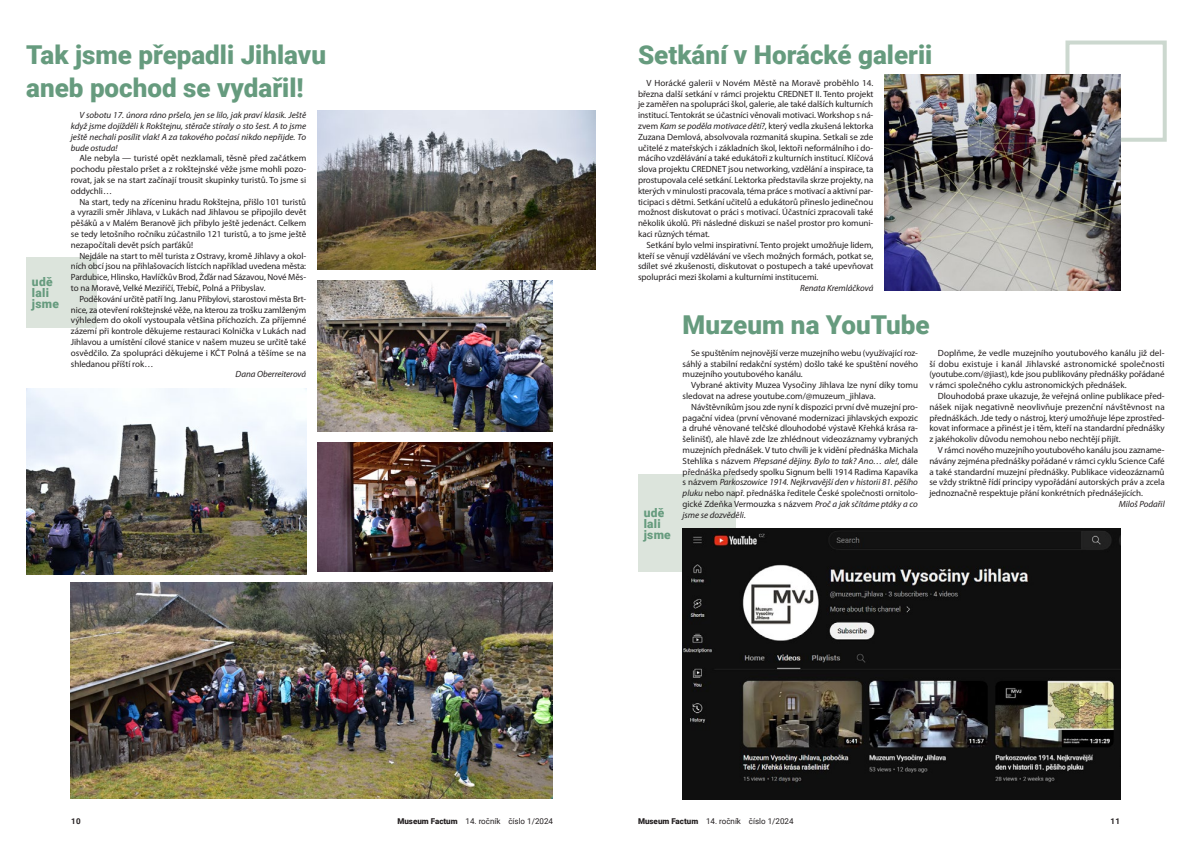
<style>
.page{position:relative;width:1191px;height:842px;background:#fff}
.page>*{position:absolute;margin:0;border:0;box-sizing:border-box;transform-origin:0 0}
.t1{font:900 26px "Roboto";color:#669b7e}
.kapitola{font:900 12px "Roboto";letter-spacing:.025em;color:#669b7e}
.blok{font:9px/10.8px "Myriad Pro";letter-spacing:-.005em;color:#231f20;text-align:justify}
.blok-2{font:italic 9px/10.8px "Myriad Pro";color:#231f20;text-align:justify}
.blok_-_podpis{font:italic 9px "Myriad Pro";letter-spacing:-.005em;color:#231f20}
.t2{font:8px "Roboto";color:#231f20}
.t3{font:700 8px "Roboto";color:#231f20}
.s1{font-style:italic}
.s2{font-weight:900}
</style>
<div class="page">
<div style="left:26px;top:257px;width:71px;height:71px;background:#dce4dc"></div>
<img style="left:26px;top:388px;width:280px;height:187px">
<div style="left:638px;top:475px;width:97px;height:97px;background:#dce4dc"></div>
<div style="left:1065px;top:41px;width:101px;height:101px;border:4px solid #ccd8cf"></div>
<img style="left:317px;top:111px;width:278px;height:158px">
<img style="left:317px;top:280px;width:236px;height:152px">
<img style="left:71px;top:583px;width:482px;height:216px">
<img style="left:317px;top:442px;width:236px;height:130px">
<img style="left:884px;top:75px;width:236px;height:216px">
<img style="left:682px;top:529px;width:438px;height:270px">
<h1 class="t1" style="left:26px;top:37px;width:301px">Tak jsme přepadli Jihlavu</h1>
<h1 class="t1" style="left:26px;top:69px;width:279px">aneb pochod se vydařil!</h1>
<p class="kapitola" style="left:32px;top:273px;width:22px">udě</p>
<p class="kapitola" style="left:32px;top:284px;width:19px">lali</p>
<p class="kapitola" style="left:32px;top:295px;width:29px">jsme</p>
<p class="blok-2" style="left:71px;top:110px;width:237px;text-indent:9px">V sobotu 17. února ráno pršelo, jen se lilo, jak praví klasik. Ještě když jsme dojížděli k Rokštejnu, stěrače stíraly o sto šest. A to jsme ještě nechali posílit vlak! A za takového počasí nikdo nepřijde. To bude ostuda!</p>
<p class="blok" style="left:71px;top:153px;width:237px;text-indent:9px">Ale nebyla — turisté opět nezklamali, těsně před začátkem pochodu přestalo pršet a z rokštejnské věže jsme mohli pozo&shy;rovat, jak se na start začínají trousit skupinky turistů. To jsme si oddychli…</p>
<p class="blok" style="left:71px;top:196px;width:237px;text-indent:9px">Na start, tedy na zříceninu hradu Rokštejna, přišlo 101 turistů a vyrazili směr Jihlava, v Lukách nad Jihlavou se připojilo devět pěšáků a v Malém Beranově jich přibylo ještě jedenáct. Celkem se tedy letošního ročníku zúčastnilo 121 turistů, a to jsme ještě nezapočítali devět psích parťáků!</p>
<p class="blok" style="left:71px;top:250px;width:237px;text-indent:9px">Nejdále na start to měl turista z Ostravy, kromě Jihlavy a okol&shy;ních obcí jsou na přihlašovacích lístcích například uvedena města:<br>Pardubice, Hlinsko, Havlíčkův Brod, Žďár nad Sázavou, Nové Měs&shy;to na Moravě, Velké Meziříčí, Třebíč, Polná a Přibyslav.</p>
<p class="blok" style="left:71px;top:293px;width:237px;text-indent:9px">Poděkování určitě patří Ing. Janu Přibylovi, starostovi města Brt&shy;nice, za otevření rokštejnské věže, na kterou za trošku zamlženým výhledem do okolí vystoupala většina příchozích. Za příjemné zázemí při kontrole děkujeme restauraci Kolnička v Lukách nad Jihlavou a umístění cílové stanice v našem muzeu se určitě také osvědčilo. Za spolupráci děkujeme i KČT Polná a těšíme se na shledanou příští rok…</p>
<p class="blok_-_podpis" style="left:235px;top:369px;width:72px">Dana Oberreiterová</p>
<h1 class="t1" style="left:638px;top:37px;width:296px">Setkání v Horácké galerii</h1>
<p class="blok" style="left:638px;top:77px;width:237px;text-indent:9px">V Horácké galerii v Novém Městě na Moravě proběhlo 14. března další setkání v rámci projektu CREDNET II. Tento projekt je zaměřen na spolupráci škol, galerie, ale také dalších kulturních institucí. Tentokrát se účastníci věnovali motivaci. Workshop s ná&shy;zvem <span class="s1">Kam se poděla motivace dětí?</span>, který vedla zkušená lektorka Zuzana Demlová, absolvovala rozmanitá skupina. Setkali se zde učitelé z mateřských i základních škol, lektoři neformálního i do&shy;mácího vzdělávání a také edukátoři z kulturních institucí. Klíčová slova projektu CREDNET jsou networking, vzdělání a inspirace, ta prostupovala celé setkání. Lektorka představila skrze projekty, na kterých v minulosti pracovala, téma práce s motivací a aktivní par&shy;ticipaci s dětmi. Setkání učitelů a edukátorů přineslo jedinečnou možnost diskutovat o práci s motivací. Účastníci zpracovali také několik úkolů. Při následné diskuzi se našel prostor pro komuni&shy;kaci různých témat.</p>
<p class="blok" style="left:638px;top:239px;width:237px;text-indent:9px">Setkání bylo velmi inspirativní. Tento projekt umožňuje lidem, kteří se věnují vzdělávání ve všech možných formách, potkat se, sdílet své zkušenosti, diskutovat o postupech a také upevňovat spolupráci mezi školami a kulturními institucemi.</p>
<p class="blok_-_podpis" style="left:800px;top:282px;width:75px">Renata Kremláčková</p>
<h1 class="t1" style="left:682px;top:307px;width:249px">Muzeum na YouTube</h1>
<p class="blok" style="left:682px;top:347px;width:237px;text-indent:9px">Se spuštěním nejnovější verze muzejního webu (využívající roz&shy;sáhlý a stabilní redakční systém) došlo také ke spuštění nového muzejního youtubového kanálu.</p>
<p class="blok" style="left:682px;top:380px;width:237px;text-indent:9px">Vybrané aktivity Muzea Vysočiny Jihlava lze nyní díky tomu sledovat na adrese youtube.com/@muzeum_jihlava.</p>
<p class="blok" style="left:682px;top:401px;width:237px;text-indent:9px">Návštěvníkům jsou zde nyní k dispozici první dvě muzejní pro&shy;pagační videa (první věnované modernizaci jihlavských expozic a druhé věnované telčské dlouhodobé výstavě Křehká krása ra&shy;šelinišť), ale hlavě zde lze zhlédnout videozáznamy vybraných muzejních přednášek. V tuto chvíli je k vidění přednáška Michala Stehlíka s názvem <span class="s1">Přepsané dějiny. Bylo to tak? Ano… ale!</span>, dále přednáška předsedy spolku Signum belli 1914 Radima Kapavíka s názvem <span class="s1">Parkoszowice 1914. Nejkrvavější den v historii 81. pěšího pluku</span> nebo např. přednáška ředitele České společnosti ornitolo&shy;gické Zdeňka Vermouzka s názvem <span class="s1">Proč a jak sčítáme ptáky a co jsme se dozvěděli</span>.</p>
<p class="blok" style="left:929px;top:347px;width:237px;text-indent:9px">Doplňme, že vedle muzejního youtubového kanálu již del&shy;ší dobu existuje i kanál Jihlavské astronomické společnosti (youtube.com/@jiast), kde jsou publikovány přednášky pořádané v rámci společného cyklu astronomických přednášek.</p>
<p class="blok" style="left:929px;top:390px;width:237px;text-indent:9px">Dlouhodobá praxe ukazuje, že veřejná online publikace před&shy;nášek nijak negativně neovlivňuje prezenční návštěvnost na přednáškách. Jde tedy o nástroj, který umožňuje lépe zprostřed&shy;kovat informace a přinést je i těm, kteří na standardní přednášky z jakéhokoliv důvodu nemohou nebo nechtějí přijít.</p>
<p class="blok" style="left:929px;top:444px;width:237px;text-indent:9px">V rámci nového muzejního youtubového kanálu jsou zazname&shy;návány zejména přednášky pořádané v rámci cyklu Science Café a také standardní muzejní přednášky. Publikace videozáznamů se vždy striktně řídí principy vypořádání autorských práv a zcela jednoznačně respektuje přání konkrétních přednášejících.</p>
<p class="blok_-_podpis" style="left:1118px;top:498px;width:47px">Miloš Podařil</p>
<p class="kapitola" style="left:643px;top:504px;width:22px">udě</p>
<p class="kapitola" style="left:643px;top:515px;width:19px">lali</p>
<p class="kapitola" style="left:643px;top:526px;width:29px">jsme</p>
<p class="t3" style="left:71px;top:815px;width:11px">10</p>
<p class="t2" style="left:397px;top:815px;width:157px"><span class="s2">Museum Factum</span> 14. ročník číslo 1/2024</p>
<p class="t2" style="left:638px;top:815px;width:157px"><span class="s2">Museum Factum</span> 14. ročník číslo 1/2024</p>
<p class="t3" style="left:1110px;top:815px;width:11px">11</p>
</div>
